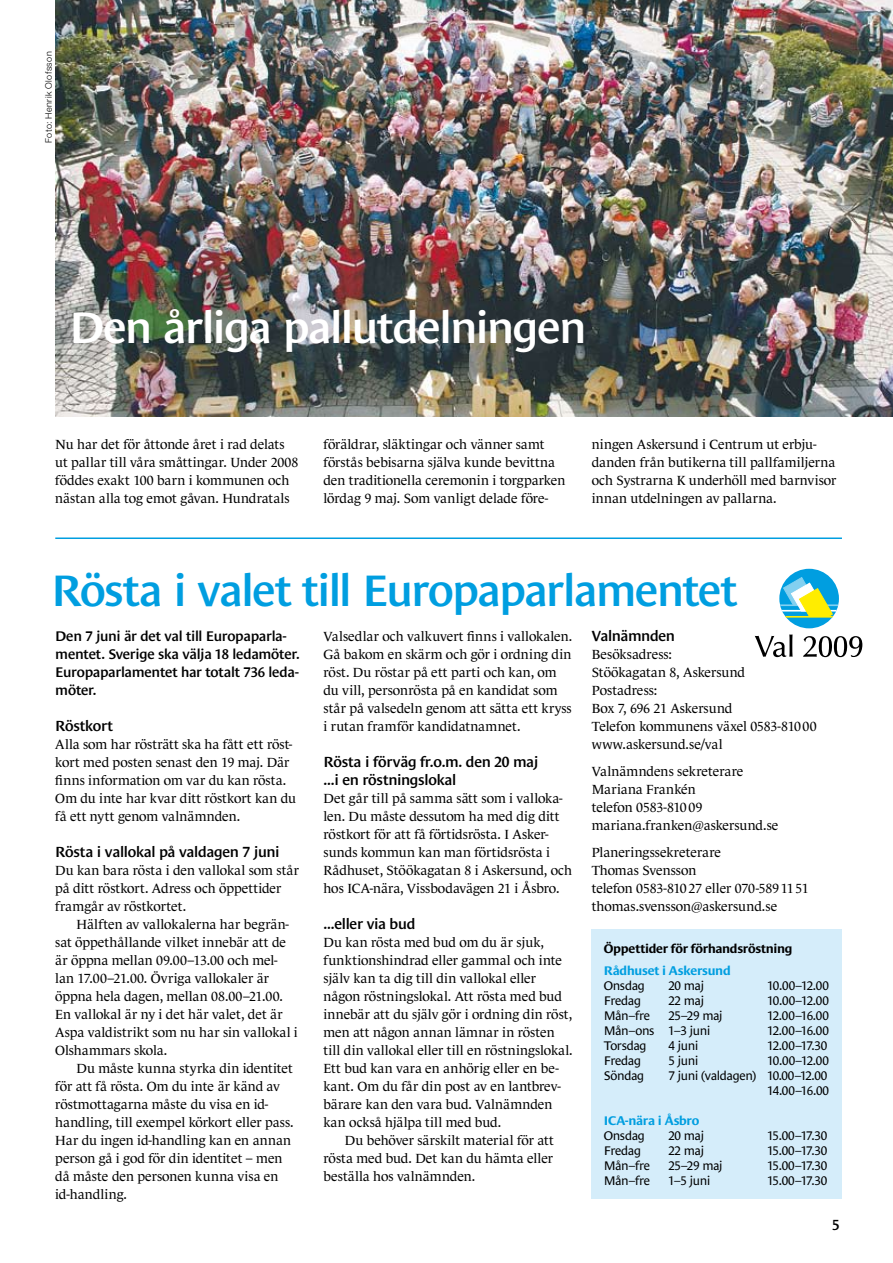
<style>
.page{position:relative;width:893px;height:1263px;background:#fff}
.page>*{position:absolute;margin:0;border:0;box-sizing:border-box;transform-origin:0 0}
.t1{font:600 45px "Le Monde Sans";letter-spacing:-.035em;color:#009ee0}
.t2{font:600 45px "Le Monde Sans";letter-spacing:-.035em;color:#fff}
.t3{font:18px "Times New Roman";color:#000}
.t4{font:600 15px/18px "Le Monde Sans";letter-spacing:-.02em;color:#000}
.t5{font:600 14.25px/18px "Le Monde Sans";letter-spacing:-.02em;color:#000}
.t6{font:13.5px/18px "Le Monde Journal";color:#000}
.t7{font:12.75px/15px "Le Monde Sans";letter-spacing:-.035em;color:#000;text-align:right}
.t8{font:700 12.75px "Le Monde Sans";letter-spacing:-.02em;color:#009ee0}
.t9{font:700 12.75px "Le Monde Sans";letter-spacing:-.02em;color:#000}
.t10{font:300 9px "Helvetica Neue LT";letter-spacing:.05em;color:#000}
.s1{font-family:"Le Monde Sans";font-weight:600;font-size:15px}
</style>
<div class="page">
<div style="left:779px;top:569px;width:60px;height:59px;background:#009ee0;border-radius:50%"></div>
<hr style="left:780px;top:604px;width:58px;height:2px;background:#83d0f0">
<svg style="left:782px;top:577px;width:55px;height:41px"></svg>
<svg style="left:755px;top:634px;width:37px;height:23px"></svg>
<svg style="left:803px;top:636px;width:59px;height:21px"></svg>
<div style="left:592px;top:929px;width:250px;height:270px;background:#d5edfa"></div>
<img style="left:55px;top:0;width:838px;height:417px">
<hr style="left:55px;top:537px;width:787px;height:2px;background:#009ee0">
<p class="t10" style="left:43px;top:143px;width:93px;rotate:-90deg">Foto: Henrik Olofsson</p>
<h1 class="t2" style="left:69px;top:303px;width:519px">Den årliga pallutdelningen</h1>
<p class="t6" style="left:55px;top:435px;width:245px">Nu har det för åttonde året i rad delats ut pallar till våra småttingar. Under 2008 föddes exakt 100 barn i kommunen och nästan alla tog emot gåvan. Hundratals</p>
<p class="t6" style="left:323px;top:435px;width:243px">föräldrar, släktingar och vänner samt förstås bebisarna själva kunde bevittna den traditionella ceremonin i torgparken lördag 9 maj. Som vanligt delade före-</p>
<p class="t6" style="left:592px;top:435px;width:246px">ningen Askersund i Centrum ut erbju&shy;danden från butikerna till pallfamiljerna och Systrarna K underhöll med barnvisor innan utdelningen av pallarna.</p>
<h1 class="t1" style="left:51px;top:565px;width:688px">Rösta i valet till Europaparlamentet</h1>
<p class="t4" style="left:592px;top:627px;width:85px">Valnämnden</p>
<p class="t6" style="left:592px;top:645px;width:226px">Besöksadress:<br>Stöökagatan 8, Askersund<br>Postadress:<br>Box 7, 696 21 Askersund<br>Telefon kommunens växel 0583-81000 www.askersund.se/val</p>
<p class="t6" style="left:592px;top:762px;width:188px">Valnämndens sekreterare<br>Mariana Frankén<br>telefon 0583-81009 mariana.franken@askersund.se</p>
<p class="t6" style="left:592px;top:843px;width:218px">Planeringssekreterare<br>Thomas Svensson<br>telefon 0583-81027 eller 070-5891151 thomas.svensson@askersund.se</p>
<p class="t9" style="left:604px;top:941px;width:190px">Öppettider för förhandsröstning</p>
<p class="t8" style="left:604px;top:964px;width:129px">Rådhuset i Askersund</p>
<p class="t7" style="left:604px;top:978px;width:43px">Onsdag</p>
<p class="t7" style="left:668px;top:978px;width:37px">20 maj</p>
<p class="t7" style="left:767px;top:978px;width:63px">10.00–12.00</p>
<p class="t7" style="left:604px;top:993px;width:39px">Fredag</p>
<p class="t7" style="left:668px;top:993px;width:38px">22 maj</p>
<p class="t7" style="left:767px;top:993px;width:63px">10.00–12.00</p>
<p class="t7" style="left:604px;top:1008px;width:48px">Mån–fre</p>
<p class="t7" style="left:668px;top:1008px;width:56px">25–29 maj</p>
<p class="t7" style="left:767px;top:1008px;width:63px">12.00–16.00</p>
<p class="t7" style="left:604px;top:1023px;width:108px">Mån–ons 1–3 juni</p>
<p class="t7" style="left:767px;top:1023px;width:63px">12.00–16.00</p>
<p class="t7" style="left:604px;top:1038px;width:44px">Torsdag</p>
<p class="t7" style="left:668px;top:1038px;width:32px">4 juni</p>
<p class="t7" style="left:767px;top:1038px;width:62px">12.00–17.30</p>
<p class="t7" style="left:604px;top:1053px;width:39px">Fredag</p>
<p class="t7" style="left:668px;top:1053px;width:32px">5 juni</p>
<p class="t7" style="left:767px;top:1053px;width:63px">10.00–12.00</p>
<p class="t7" style="left:604px;top:1068px;width:42px">Söndag</p>
<p class="t7" style="left:668px;top:1068px;width:162px">7 juni (valdagen) 10.00–12.00<br>14.00–16.00</p>
<p class="t8" style="left:604px;top:1114px;width:97px">ICA-nära i Åsbro</p>
<p class="t7" style="left:604px;top:1128px;width:43px">Onsdag</p>
<p class="t7" style="left:668px;top:1128px;width:37px">20 maj</p>
<p class="t7" style="left:767px;top:1128px;width:61px">15.00–17.30</p>
<p class="t7" style="left:604px;top:1143px;width:39px">Fredag</p>
<p class="t7" style="left:668px;top:1143px;width:38px">22 maj</p>
<p class="t7" style="left:767px;top:1143px;width:61px">15.00–17.30</p>
<p class="t7" style="left:604px;top:1158px;width:48px">Mån–fre</p>
<p class="t7" style="left:668px;top:1158px;width:56px">25–29 maj</p>
<p class="t7" style="left:767px;top:1158px;width:61px">15.00–17.30</p>
<p class="t7" style="left:604px;top:1173px;width:48px">Mån–fre</p>
<p class="t7" style="left:668px;top:1173px;width:44px">1–5 juni</p>
<p class="t7" style="left:767px;top:1173px;width:61px">15.00–17.30</p>
<p class="t5" style="left:55px;top:627px;width:246px">Den 7 juni är det val till Europaparla&shy;mentet. Sverige ska välja 18 ledamöter.<br>Europaparlamentet har totalt 736 leda&shy;möter.</p>
<p class="t4" style="left:55px;top:717px;width:59px">Röstkort</p>
<p class="t6" style="left:55px;top:735px;width:242px">Alla som har rösträtt ska ha fått ett röst&shy;kort med posten senast den 19 maj. Där finns information om var du kan rösta.<br>Om du inte har kvar ditt röstkort kan du få ett nytt genom valnämnden.</p>
<p class="t4" style="left:55px;top:843px;width:226px">Rösta i vallokal på valdagen 7 juni</p>
<p class="t6" style="left:55px;top:861px;width:245px">Du kan bara rösta i den vallokal som står på ditt röstkort. Adress och öppettider framgår av röstkortet.</p>
<p class="t6" style="left:55px;top:915px;width:244px;text-indent:21px">Hälften av vallokalerna har begrän&shy;sat öppethållande vilket innebär att de är öppna mellan 09.00–13.00 och mel&shy;lan 17.00–21.00. Övriga vallokaler är öppna hela dagen, mellan 08.00–21.00.<br>En vallokal är ny i det här valet, det är Aspa valdistrikt som nu har sin vallokal i Olshammars skola.</p>
<p class="t6" style="left:55px;top:1059px;width:240px;text-indent:21px">Du måste kunna styrka din identitet för att få rösta. Om du inte är känd av röstmottagarna måste du visa en id&shy;handling, till exempel körkort eller pass.<br>Har du ingen id-handling kan en annan person gå i god för din identitet – men då måste den personen kunna visa en id-handling.</p>
<p class="t6" style="left:323px;top:627px;width:250px">Valsedlar och valkuvert finns i vallokalen.<br>Gå bakom en skärm och gör i ordning din röst. Du röstar på ett parti och kan, om du vill, personrösta på en kandidat som står på valsedeln genom att sätta ett kryss i rutan framför kandidatnamnet.</p>
<p class="t4" style="left:323px;top:752px;width:216px">Rösta i förväg fr.o.m. den 20 maj ...i en röstningslokal</p>
<p class="t6" style="left:323px;top:789px;width:250px">Det går till på samma sätt som i valloka&shy;len. Du måste dessutom ha med dig ditt röstkort för att få förtidsrösta. I Asker&shy;sunds kommun kan man förtidsrösta i Rådhuset, Stöökagatan 8 i Askersund, och hos ICA-nära, Vissbodavägen 21 i Åsbro.</p>
<p class="t4" style="left:323px;top:914px;width:93px">...eller via bud</p>
<p class="t6" style="left:323px;top:933px;width:251px">Du kan rösta med bud om du är sjuk, funktionshindrad eller gammal och inte själv kan ta dig till din vallokal eller någon röstningslokal. Att rösta med bud innebär att du själv gör i ordning din röst, men att någon annan lämnar in rösten till din vallokal eller till en röstningslokal.<br>Ett bud kan vara en anhörig eller en be&shy;kant. Om du får din post av en lantbrev&shy;bärare kan den vara bud. Valnämnden kan också hjälpa till med bud.</p>
<p class="t6" style="left:323px;top:1131px;width:232px;text-align:justify;text-indent:21px">Du behöver särskilt material för att rösta med bud. Det kan du hämta eller beställa hos valnämnden.</p>
<h2 class="t3" style="left:830px;top:1216px;width:11px">5<span class="s1">5</span></h2>
</div>
